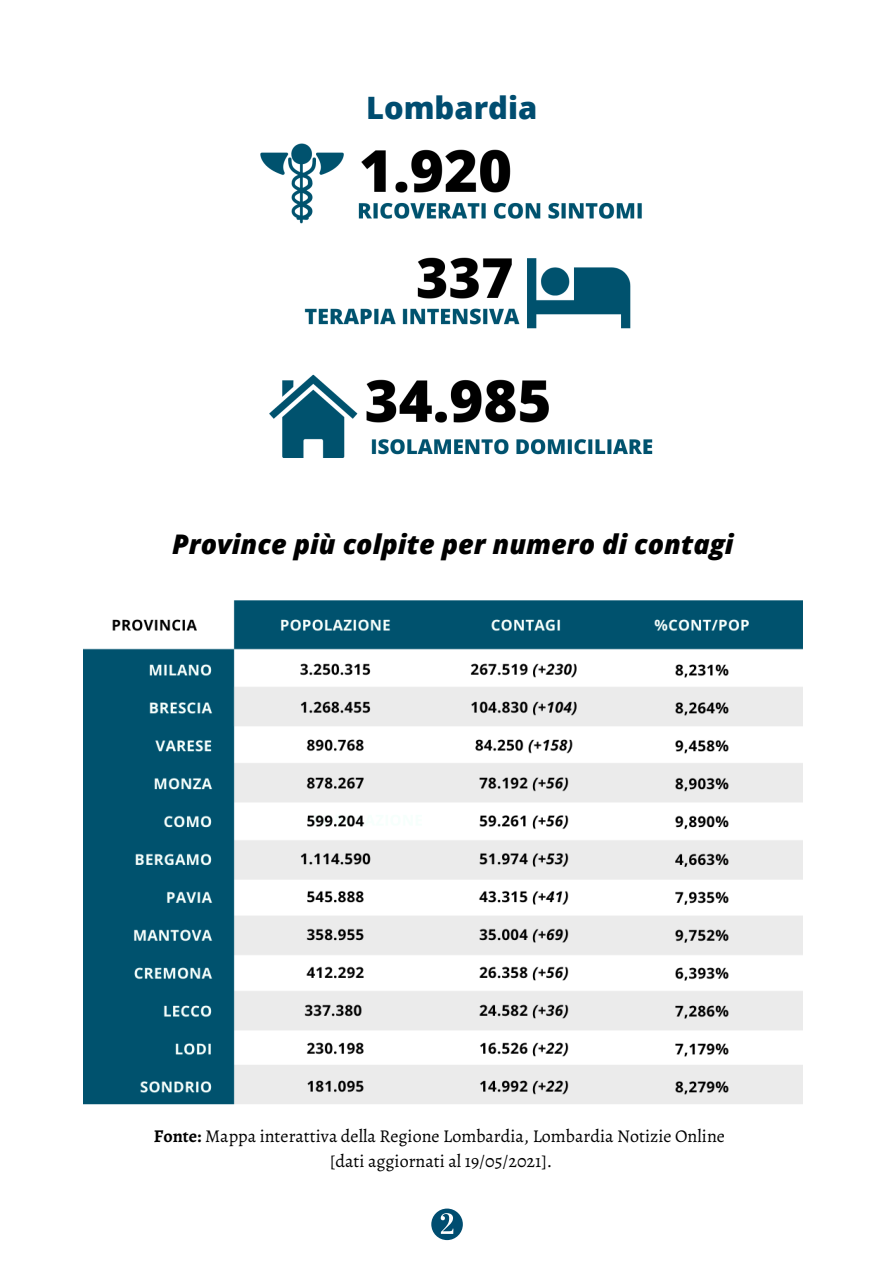
<style>
.page{position:relative;width:894px;height:1264px;background:#fff}
.page>*{position:absolute;margin:0;border:0;box-sizing:border-box;transform-origin:0 0}
.t1{font:800 30.9px "Open Sans";color:#004d70}
.t2{font:italic 800 27px "Open Sans";color:#000}
.t3{font:18px "Alegreya";color:#000}
.s1{font-weight:700}
</style>
<div class="page">
<img style="left:260px;top:143px;width:393px;height:315px">
<svg style="left:431px;top:1208px;width:31px;height:31px"></svg>
<img style="left:83px;top:600px;width:719px;height:505px">
<p class="t1" style="left:366px;top:86px;width:173px">Lombardia</p>
<p class="t2" style="left:172px;top:525px;width:563px">Province più colpite per numero di contagi</p>
<p class="t3" style="left:154px;top:1123px;width:572px"><span class="s1">Fonte:</span> Mappa interattiva della Regione Lombardia, Lombardia Notizie Online</p>
<p class="t3" style="left:330px;top:1148px;width:224px">[dati aggiornati al 19/05/2021].</p>
</div>
